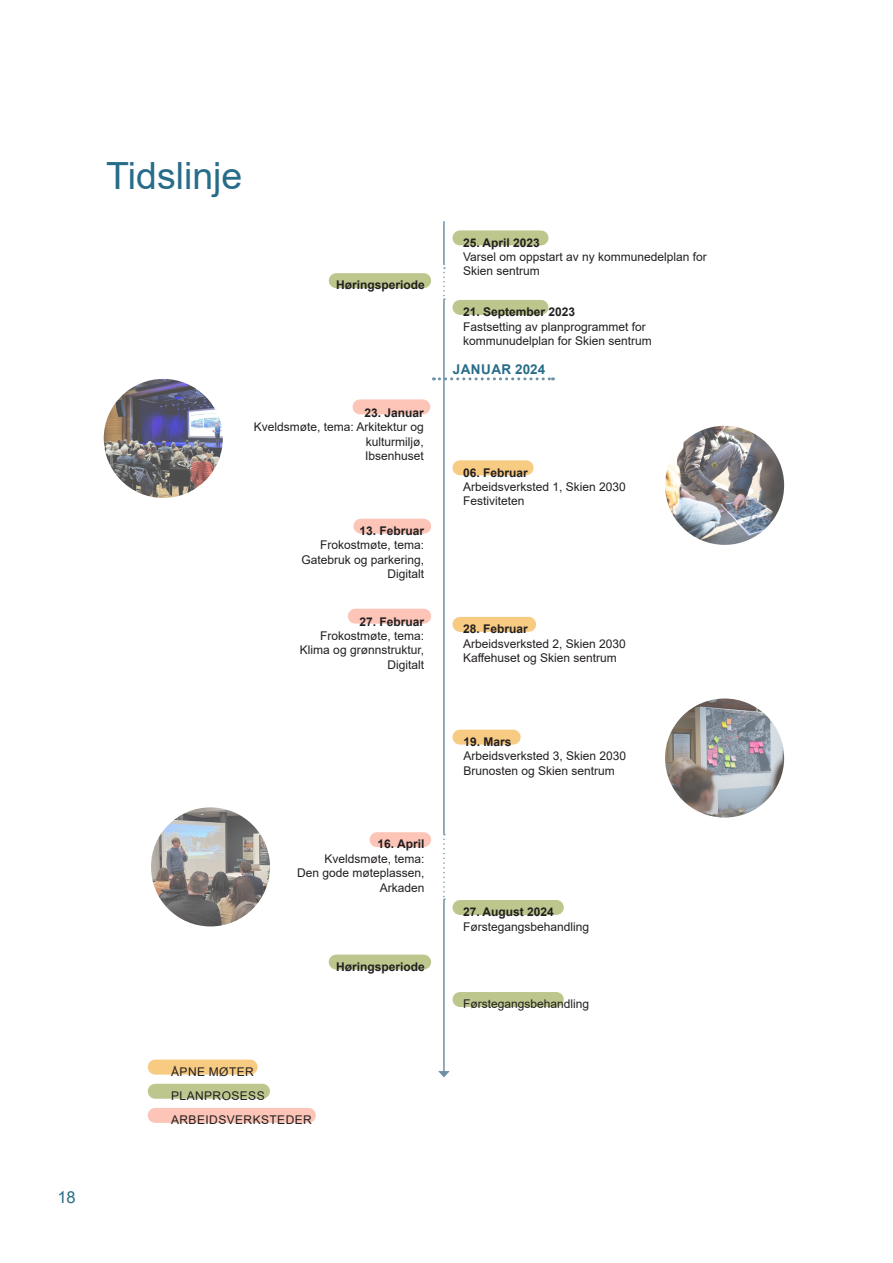
<style>
.page{position:relative;width:893px;height:1263px;background:#fff}
.page>*{position:absolute;margin:0;border:0;box-sizing:border-box;transform-origin:0 0}
.Overskrift1{font:37.5px "Arial";color:#276c88}
.t1{font:16.5px "Arial";color:#276c88}
.Vanlig_tekst{font:700 13.5px "Arial";letter-spacing:.035em;color:#276c88}
.t2{font:12px/14.4px "Arial";color:#231f20}
.t3{font:700 12px "Arial";color:#231f20}
.t4{font:12px "Arial";letter-spacing:.035em;color:#231f20}
</style>
<div class="page">
<div style="left:155px;top:1059px;width:95px;height:15px;background:#f8cb83"></div>
<div style="left:155px;top:1108px;width:153px;height:15px;background:#fcc5b7"></div>
<div style="left:360px;top:399px;width:63px;height:15px;background:#fcc5b7"></div>
<div style="left:361px;top:519px;width:63px;height:15px;background:#fcc5b7"></div>
<div style="left:355px;top:609px;width:69px;height:15px;background:#fcc5b7"></div>
<div style="left:377px;top:832px;width:47px;height:15px;background:#fcc5b7"></div>
<div style="left:155px;top:1084px;width:108px;height:15px;background:#bdc78d"></div>
<div style="left:460px;top:900px;width:96px;height:15px;background:#bdc78d"></div>
<div style="left:460px;top:992px;width:96px;height:15px;background:#bdc78d"></div>
<div style="left:336px;top:954px;width:88px;height:15px;background:#bdc78d"></div>
<div style="left:336px;top:273px;width:88px;height:15px;background:#bdc78d"></div>
<div style="left:460px;top:230px;width:81px;height:15px;background:#bdc78d"></div>
<div style="left:460px;top:300px;width:81px;height:15px;background:#bdc78d"></div>
<svg style="left:433px;top:377px;width:120px;height:3px"></svg>
<div style="left:460px;top:460px;width:66px;height:15px;background:#f8cb83"></div>
<div style="left:460px;top:617px;width:69px;height:15px;background:#f8cb83"></div>
<div style="left:460px;top:730px;width:53px;height:15px;background:#f8cb83"></div>
<img style="left:104px;top:379px;width:119px;height:119px;border-radius:60px">
<img style="left:665px;top:698px;width:119px;height:119px;border-radius:60px">
<img style="left:665px;top:426px;width:119px;height:119px;border-radius:60px">
<img style="left:151px;top:807px;width:119px;height:119px;border-radius:60px">
<hr style="left:443px;top:900px;width:2px;height:172px;background:#6d90a7">
<svg style="left:438px;top:1071px;width:12px;height:6px"></svg>
<hr style="left:443px;top:221px;width:2px;height:44px;background:#6d90a7">
<hr style="left:443px;top:300px;width:2px;height:534px;background:#6d90a7">
<svg style="left:443px;top:267px;width:2px;height:33px"></svg>
<svg style="left:443px;top:834px;width:2px;height:66px"></svg>
<h2 class="t1" style="left:57px;top:1186px;width:20px">18</h2>
<p class="Overskrift1" style="left:106px;top:150px;width:138px">Tidslinje</p>
<p class="t3" style="left:336px;top:277px;width:90px">Høringsperiode</p>
<p class="t3" style="left:365px;top:404px;width:61px">23. Januar</p>
<p class="t2" style="left:254px;top:420px;width:172px;text-align:right">Kveldsmøte, tema: Arkitektur og kulturmiljø,</p>
<p class="t2" style="left:365px;top:449px;width:60px">Ibsenhuset</p>
<p class="t3" style="left:360px;top:522px;width:66px">13. Februar</p>
<p class="t2" style="left:320px;top:538px;width:106px">Frokostmøte, tema:</p>
<p class="t2" style="left:302px;top:552px;width:124px">Gatebruk og parkering,</p>
<p class="t2" style="left:388px;top:567px;width:38px">Digitalt</p>
<p class="t3" style="left:359px;top:613px;width:66px">27. Februar</p>
<p class="t2" style="left:320px;top:628px;width:106px">Frokostmøte, tema:</p>
<p class="t2" style="left:300px;top:643px;width:126px">Klima og grønnstruktur,</p>
<p class="t2" style="left:387px;top:657px;width:38px">Digitalt</p>
<p class="t3" style="left:378px;top:836px;width:48px">16. April</p>
<p class="t2" style="left:324px;top:851px;width:102px">Kveldsmøte, tema:</p>
<p class="t2" style="left:297px;top:866px;width:129px">Den gode møteplassen,</p>
<p class="t2" style="left:380px;top:880px;width:46px">Arkaden</p>
<p class="t3" style="left:336px;top:958px;width:90px">Høringsperiode</p>
<p class="t4" style="left:171px;top:1063px;width:84px">ÅPNE MØTER</p>
<p class="t4" style="left:171px;top:1087px;width:95px">PLANPROSESS</p>
<p class="t4" style="left:171px;top:1111px;width:142px">ARBEIDSVERKSTEDER</p>
<p class="t3" style="left:463px;top:234px;width:78px">25. April 2023</p>
<p class="t2" style="left:463px;top:250px;width:245px">Varsel om oppstart av ny kommunedelplan for<br>Skien sentrum</p>
<p class="t3" style="left:463px;top:303px;width:114px">21. September 2023</p>
<p class="t2" style="left:463px;top:319px;width:190px">Fastsetting av planprogrammet for kommunudelplan for Skien sentrum</p>
<p class="Vanlig_tekst" style="left:453px;top:359px;width:94px">JANUAR 2024</p>
<p class="t3" style="left:463px;top:464px;width:66px">06. Februar</p>
<p class="t2" style="left:463px;top:479px;width:164px">Arbeidsverksted 1, Skien 2030</p>
<p class="t2" style="left:463px;top:494px;width:63px">Festiviteten</p>
<p class="t3" style="left:463px;top:620px;width:66px">28. Februar</p>
<p class="t2" style="left:463px;top:636px;width:164px">Arbeidsverksted 2, Skien 2030</p>
<p class="t2" style="left:463px;top:650px;width:155px">Kaffehuset og Skien sentrum</p>
<p class="t3" style="left:463px;top:733px;width:50px">19. Mars</p>
<p class="t2" style="left:463px;top:749px;width:164px">Arbeidsverksted 3, Skien 2030</p>
<p class="t2" style="left:463px;top:763px;width:153px">Brunosten og Skien sentrum</p>
<p class="t3" style="left:463px;top:903px;width:92px">27. August 2024</p>
<p class="t2" style="left:463px;top:919px;width:128px">Førstegangsbehandling</p>
<p class="t2" style="left:463px;top:997px;width:128px">Førstegangsbehandling</p>
</div>
